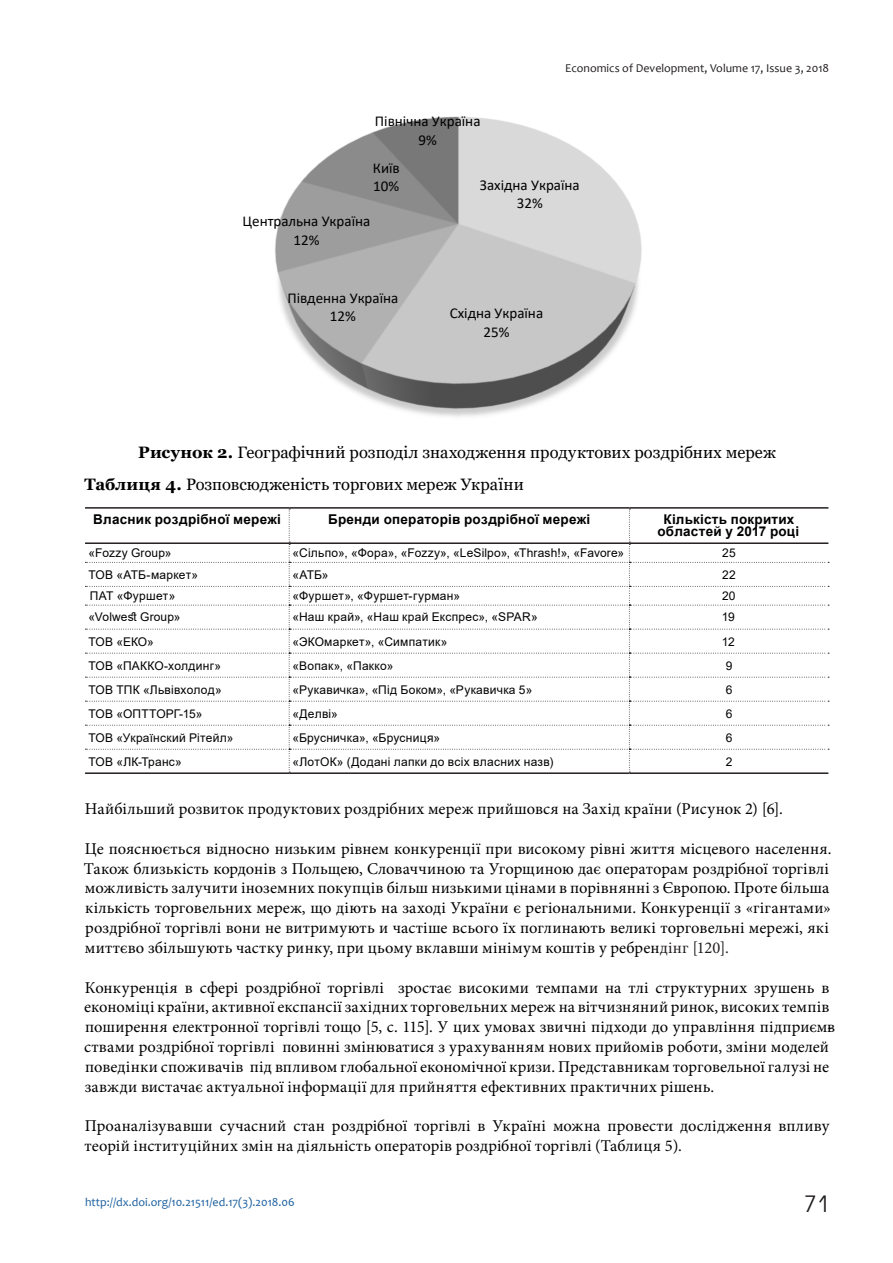
<style>
.page{position:relative;width:893px;height:1263px;background:#fff}
.page>*{position:absolute;margin:0;border:0;box-sizing:border-box;transform-origin:0 0}
.t1{font:22.5px "Avant Garde Gothic C";color:#231f20}
.t2{font:16.5px/19.8px "Minion Pro";letter-spacing:.01em;color:#000}
.t3{font:16.5px "Georgia";letter-spacing:.005em;color:#000}
.t4{font:15px/18.3px "Calibri";color:#000;text-align:center}
.t5{font:700 13.5px/12px "Arial";letter-spacing:.015em;color:#000;text-align:center}
.t6{font:12px "Arial";letter-spacing:.02em;color:#000}
.t7{font:12px "Candara";color:#231f20}
.t8{font:12px "Candara";color:#175d9e}
.s1{font-weight:700}
.s2{color:#231f20}
</style>
<div class="page">
<svg style="left:85px;top:509px;width:744px;height:264px"></svg>
<hr style="left:85px;top:507px;width:204px;height:2px;background:#231f20">
<hr style="left:289px;top:507px;width:340px;height:2px;background:#231f20">
<hr style="left:629px;top:507px;width:199px;height:2px;background:#231f20">
<hr style="left:85px;top:542px;width:204px;height:2px;background:#231f20">
<hr style="left:289px;top:542px;width:340px;height:2px;background:#231f20">
<hr style="left:629px;top:542px;width:199px;height:2px;background:#231f20">
<hr style="left:85px;top:772px;width:204px;height:2px;background:#231f20">
<hr style="left:289px;top:772px;width:340px;height:2px;background:#231f20">
<hr style="left:629px;top:772px;width:199px;height:2px;background:#231f20">
<svg style="left:275px;top:116px;width:367px;height:301px"></svg>
<p class="t4" style="left:375px;top:112px;width:107px">Північна Україна<br>9%</p>
<p class="t7" style="left:565px;top:64px;width:265px">Economics of Development, Volume 17, Issue 3, 2018</p>
<p class="t4" style="left:373px;top:159px;width:28px;text-align:left">Київ<br>10%</p>
<p class="t4" style="left:243px;top:212px;width:129px">Центральна Україна<br>12%</p>
<p class="t4" style="left:287px;top:288px;width:112px">Південна Україна<br>12%</p>
<p class="t4" style="left:480px;top:175px;width:101px">Західна Україна<br>32%</p>
<p class="t4" style="left:450px;top:304px;width:95px">Східна Україна<br>25%</p>
<p class="t3" style="left:138px;top:442px;width:639px"><span class="s1">Рисунок 2.</span> Географічний розподіл знаходження продуктових роздрібних мереж</p>
<p class="t3" style="left:85px;top:474px;width:441px"><span class="s1">Таблиця 4.</span> Розповсюдженість торгових мереж України</p>
<p class="t5" style="left:93px;top:513px;width:189px">Власник роздрібної мережі</p>
<p class="t5" style="left:328px;top:513px;width:264px">Бренди операторів роздрібної мережі</p>
<p class="t5" style="left:657px;top:513px;width:143px">Кількість покритих областей у 2017 році</p>
<p class="t6" style="left:88px;top:545px;width:85px">«Fozzy Group»</p>
<p class="t6" style="left:292px;top:545px;width:333px">«Сільпо», «Фора», «Fozzy», «LeSilpo», «Thrash!», «Favore»</p>
<p class="t6" style="left:722px;top:549px;width:15px">25</p>
<p class="t6" style="left:88px;top:566px;width:111px">ТОВ «АТБ-маркет»</p>
<p class="t6" style="left:292px;top:566px;width:38px">«АТБ»</p>
<p class="t6" style="left:722px;top:570px;width:15px">22</p>
<p class="t6" style="left:90px;top:588px;width:87px">ПАТ «Фуршет»</p>
<p class="t6" style="left:292px;top:588px;width:169px">«Фуршет», «Фуршет-гурман»</p>
<p class="t6" style="left:722px;top:591px;width:15px">20</p>
<p class="t6" style="left:88px;top:609px;width:94px">«Volwest Group»</p>
<p class="t6" style="left:292px;top:609px;width:247px">«Наш край», «Наш край Експрес», «SPAR»</p>
<p class="t6" style="left:722px;top:613px;width:15px">19</p>
<p class="t6" style="left:88px;top:633px;width:67px">ТОВ «ЕКО»</p>
<p class="t6" style="left:292px;top:633px;width:156px">«ЭКОмаркет», «Симпатик»</p>
<p class="t6" style="left:722px;top:637px;width:14px">12</p>
<p class="t6" style="left:88px;top:657px;width:134px">ТОВ «ПАККО-холдинг»</p>
<p class="t6" style="left:292px;top:657px;width:102px">«Вопак», «Пакко»</p>
<p class="t6" style="left:726px;top:661px;width:8px">9</p>
<p class="t6" style="left:88px;top:681px;width:135px">ТОВ ТПК «Львівхолод»</p>
<p class="t6" style="left:292px;top:681px;width:241px">«Рукавичка», «Під Боком», «Рукавичка 5»</p>
<p class="t6" style="left:726px;top:685px;width:8px">6</p>
<p class="t6" style="left:88px;top:705px;width:115px">ТОВ «ОПТТОРГ-15»</p>
<p class="t6" style="left:292px;top:705px;width:47px">«Делві»</p>
<p class="t6" style="left:726px;top:709px;width:8px">6</p>
<p class="t6" style="left:88px;top:729px;width:147px">ТОВ «Українский Рітейл»</p>
<p class="t6" style="left:292px;top:729px;width:149px">«Брусничка», «Брусниця»</p>
<p class="t6" style="left:726px;top:733px;width:8px">6</p>
<p class="t6" style="left:88px;top:753px;width:95px">ТОВ «ЛК-Транс»</p>
<p class="t6" style="left:292px;top:753px;width:262px">«ЛотОК» (Додані лапки до всіх власних назв)</p>
<p class="t6" style="left:726px;top:757px;width:8px">2</p>
<p class="t2" style="left:85px;top:800px;width:699px">Найбільший розвиток продуктових роздрібних мереж прийшовся на Захід країни (Рисунок 2) [6].</p>
<p class="t2" style="left:84px;top:839px;width:749px">Це пояснюється відносно низьким рівнем конкуренції при високому рівні життя місцевого населення.<br>Також близькість кордонів з Польщею, Словаччиною та Угорщиною дає операторам роздрібної торгівлі можливість залучити іноземних покупців більш низькими цінами в порівнянні з Європою. Проте більша кількість торговельних мереж, що діють на заході України є регіональними. Конкуренції з «гігантами» роздрібної торгівлі вони не витримують и частіше всього їх поглинають великі торговельні мережі, які миттєво збільшують частку ринку, при цьому вклавши мінімум коштів у ребрен<span class="s2">дінг [120].</span></p>
<p class="t2" style="left:84px;top:978px;width:753px">Конкуренція в сфері роздрібної торгівлі зростає високими темпами на тлі структурних зрушень в економіці країни, активної експансії західних торговельних мереж на вітчизняний ринок, високих темпів поширення електронної торгівлі тощо [5, c. 115]. У цих умовах звичні підходи до управління підприємв&shy;ствами роздрібної торгівлі повинні змінюватися з урахуванням нових прийомів роботи, зміни моделей поведінки споживачів під впливом глобальної економічної кризи. Представникам торговельної галузі не завжди вистачає актуальної інформації для прийняття ефективних практичних рішень.</p>
<p class="t2" style="left:85px;top:1117px;width:746px">Проаналізувавши сучасний стан роздрібної торгівлі в Україні можна провести дослідження впливу теорій інституційних змін на діяльність операторів роздрібної торгівлі (Таблиця 5).</p>
<p class="t8" style="left:85px;top:1197px;width:211px">http://dx.doi.org/10.21511/ed.17(3).2018.06</p>
<h1 class="t1" style="left:804px;top:1191px;width:26px">71</h1>
</div>
